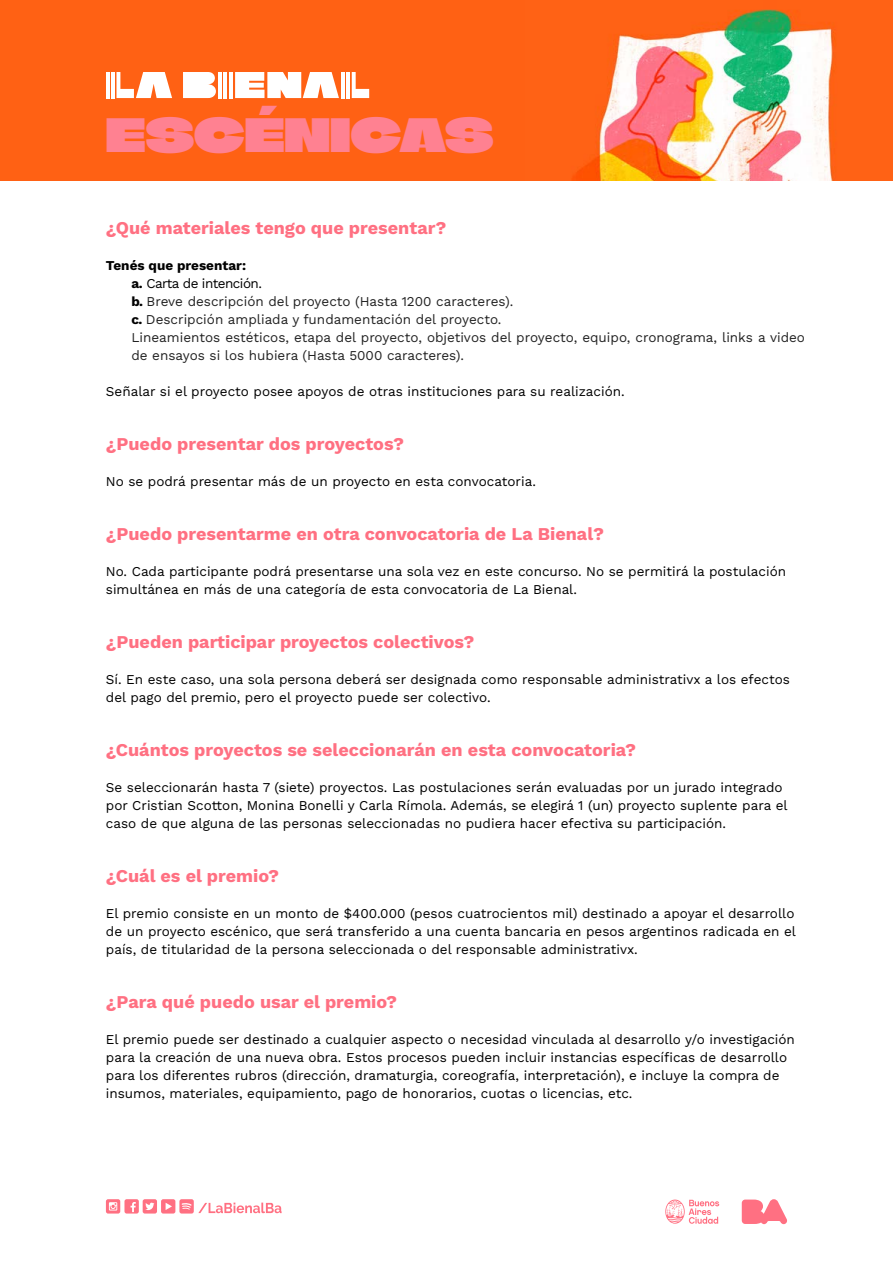
<style>
.page{position:relative;width:893px;height:1263px;background:#fff}
.page>*{position:absolute;margin:0;border:0;box-sizing:border-box;transform-origin:0 0}
.t1{font:45px "Climate Crisis";color:#ff8191}
.t2{font:700 18px "Work Sans";color:#ff7082}
.t3{font:13.5px/18px "Work Sans";color:#000}
.t4{font:13.5px/18px "Work Sans";color:#222}
.s1{font-weight:700;color:#000}
.s2{color:#000}
</style>
<div class="page">
<svg style="left:106px;top:1199px;width:176px;height:14px"></svg>
<svg style="left:665px;top:1199px;width:54px;height:25px"></svg>
<svg style="left:742px;top:1199px;width:45px;height:25px"></svg>
<div style="left:0;top:0;width:893px;height:180px;background:#ff6114"></div>
<svg style="left:183px;top:72px;width:33px;height:26px"></svg>
<svg style="left:235px;top:72px;width:104px;height:26px;background:#ffe4d7"></svg>
<hr style="left:106px;top:72px;width:4px;height:26px;background:#fff">
<hr style="left:111px;top:72px;width:4px;height:26px;background:#fff">
<svg style="left:116px;top:72px;width:56px;height:26px"></svg>
<hr style="left:341px;top:72px;width:4px;height:26px;background:#fff">
<hr style="left:346px;top:72px;width:4px;height:26px;background:#fff">
<svg style="left:352px;top:72px;width:17px;height:26px"></svg>
<hr style="left:229px;top:72px;width:4px;height:26px;background:#fff">
<hr style="left:218px;top:72px;width:4px;height:26px;background:#fff">
<hr style="left:223px;top:72px;width:4px;height:26px;background:#fff">
<img style="left:572px;top:9px;width:261px;height:171px">
<h1 class="t1" style="left:106px;top:93px;width:389px">ESCÉNICAS</h1>
<h2 class="t2" style="left:106px;top:214px;width:342px">¿Qué materiales tengo que presentar?</h2>
<p class="t4" style="left:131px;top:256px;width:675px;text-indent:-26px"><span class="s1">Tenés que presentar:<br>a.</span> <span class="s2">Carta de intención.<br></span><span class="s1">b.</span> Breve descripción del proyecto (Hasta 1200 caracteres).<br><span class="s1">c.</span> Descripción ampliada y fundamentación del proyecto.<br>Lineamientos estéticos, etapa del proyecto, objetivos del proyecto, equipo, cronograma, links a video de ensayos si los hubiera (Hasta 5000 caracteres).</p>
<p class="t3" style="left:106px;top:382px;width:520px">Señalar si el proyecto posee apoyos de otras instituciones para su realización.</p>
<h2 class="t2" style="left:106px;top:430px;width:300px">¿Puedo presentar dos proyectos?</h2>
<p class="t3" style="left:106px;top:472px;width:432px">No se podrá presentar más de un proyecto en esta convocatoria.</p>
<h2 class="t2" style="left:106px;top:520px;width:500px">¿Puedo presentarme en otra convocatoria de La Bienal?</h2>
<p class="t3" style="left:106px;top:562px;width:682px">No. Cada participante podrá presentarse una sola vez en este concurso. No se permitirá la postulación simultánea en más de una categoría de esta convocatoria de La Bienal.</p>
<h2 class="t2" style="left:106px;top:628px;width:370px">¿Pueden participar proyectos colectivos?</h2>
<p class="t3" style="left:106px;top:670px;width:685px">Sí. En este caso, una sola persona deberá ser designada como responsable administrativx a los efectos del pago del premio, pero el proyecto puede ser colectivo.</p>
<h2 class="t2" style="left:106px;top:736px;width:532px">¿Cuántos proyectos se seleccionarán en esta convocatoria?</h2>
<p class="t3" style="left:106px;top:778px;width:683px">Se seleccionarán hasta 7 (siete) proyectos. Las postulaciones serán evaluadas por un jurado integrado por Cristian Scotton, Monina Bonelli y Carla Rímola. Además, se elegirá 1 (un) proyecto suplente para el caso de que alguna de las personas seleccionadas no pudiera hacer efectiva su participación.</p>
<h2 class="t2" style="left:106px;top:862px;width:175px">¿Cuál es el premio?</h2>
<p class="t3" style="left:106px;top:904px;width:692px;text-align:justify">El premio consiste en un monto de $400.000 (pesos cuatrocientos mil) destinado a apoyar el desarrollo de un proyecto escénico, que será transferido a una cuenta bancaria en pesos argentinos radicada en el país, de titularidad de la persona seleccionada o del responsable administrativx.</p>
<h2 class="t2" style="left:106px;top:988px;width:293px">¿Para qué puedo usar el premio?</h2>
<p class="t3" style="left:106px;top:1030px;width:691px">El premio puede ser destinado a cualquier aspecto o necesidad vinculada al desarrollo y/o investigación para la creación de una nueva obra. Estos procesos pueden incluir instancias específicas de desarrollo para los diferentes rubros (dirección, dramaturgia, coreografía, interpretación), e incluye la compra de insumos, materiales, equipamiento, pago de honorarios, cuotas o licencias, etc.</p>
</div>
